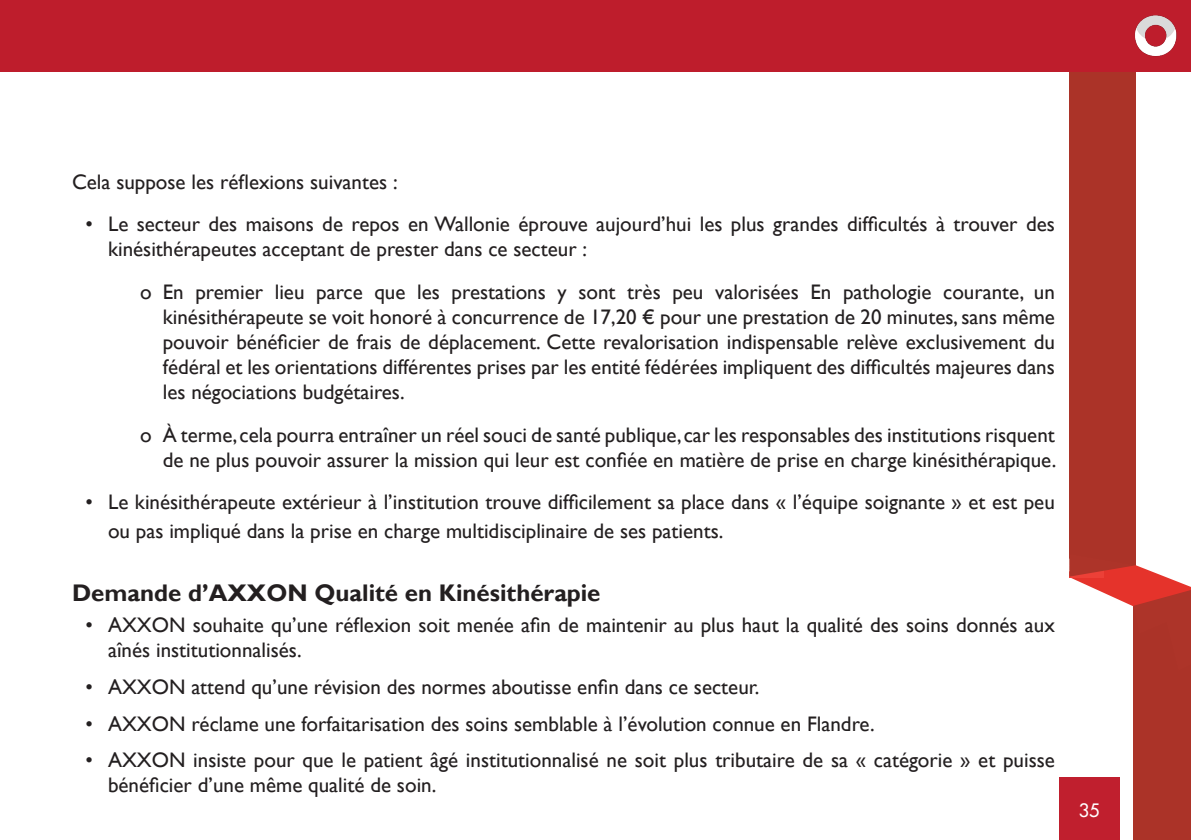
<style>
.page{position:relative;width:1191px;height:840px;background:#fff}
.page>*{position:absolute;margin:0;border:0;box-sizing:border-box;transform-origin:0 0}
.Tussentitel_vet{font:700 24px "Gill Sans";color:#231f20}
.Tekst{font:21px/25.2px "Gill Sans";color:#231f20}
.t1{font:500 18px "Futura Std";color:#fff}
</style>
<div class="page">
<div style="left:0;top:0;width:1191px;height:72px;background:#be1d2c"></div>
<div style="left:1059px;top:777px;width:60px;height:62px;background:#c01f2e"></div>
<img style="left:1134px;top:15px;width:43px;height:42px">
<div style="left:1069px;top:72px;width:67px;height:497px;background:#ab3328"></div>
<div style="left:1133px;top:598px;width:58px;height:241px;background:#ab3328"></div>
<svg style="left:1065px;top:558px;width:126px;height:49px"></svg>
<p class="Tekst" style="left:72px;top:169px;width:327px">Cela suppose les réflexions suivantes :</p>
<p class="Tekst" style="left:108px;top:211px;width:948px;text-indent:-23px">• Le secteur des maisons de repos en Wallonie éprouve aujourd’hui les plus grandes difficultés à trouver des kinésithérapeutes acceptant de prester dans ce secteur :</p>
<p class="Tekst" style="left:163px;top:279px;width:893px;text-align:justify;text-indent:-23px">o En premier lieu parce que les prestations y sont très peu valorisées En pathologie courante, un kinésithérapeute se voit honoré à concurrence de 17,20 € pour une prestation de 20 minutes, sans même pouvoir bénéficier de frais de déplacement. Cette revalorisation indispensable relève exclusivement du fédéral et les orientations différentes prises par les entité fédérées impliquent des difficultés majeures dans les négociations budgétaires.</p>
<p class="Tekst" style="left:140px;top:422px;width:917px;text-align:right">o À terme, cela pourra entraîner un réel souci de santé publique, car les responsables des institutions risquent de ne plus pouvoir assurer la mission qui leur est confiée en matière de prise en charge kinésithérapique.</p>
<p class="Tekst" style="left:108px;top:488px;width:948px;line-height:28.8px;text-indent:-23px">• Le kinésithérapeute extérieur à l’institution trouve difficilement sa place dans « l’équipe soignante » et est peu ou pas impliqué dans la prise en charge multidisciplinaire de ses patients.</p>
<p class="Tussentitel_vet" style="left:72px;top:578px;width:530px">Demande d’AXXON Qualité en Kinésithérapie</p>
<p class="Tekst" style="left:108px;top:612px;width:948px;text-indent:-23px">• AXXON souhaite qu’une réflexion soit menée afin de maintenir au plus haut la qualité des soins donnés aux aînés institutionnalisés.</p>
<p class="Tekst" style="left:85px;top:674px;width:675px">• AXXON attend qu’une révision des normes aboutisse enfin dans ce secteur.</p>
<p class="Tekst" style="left:85px;top:711px;width:791px">• AXXON réclame une forfaitarisation des soins semblable à l’évolution connue en Flandre.</p>
<p class="Tekst" style="left:108px;top:747px;width:948px;text-indent:-23px">• AXXON insiste pour que le patient âgé institutionnalisé ne soit plus tributaire de sa « catégorie » et puisse bénéficier d’une même qualité de soin.</p>
<p class="t1" style="left:1079px;top:798px;width:22px">35</p>
</div>
